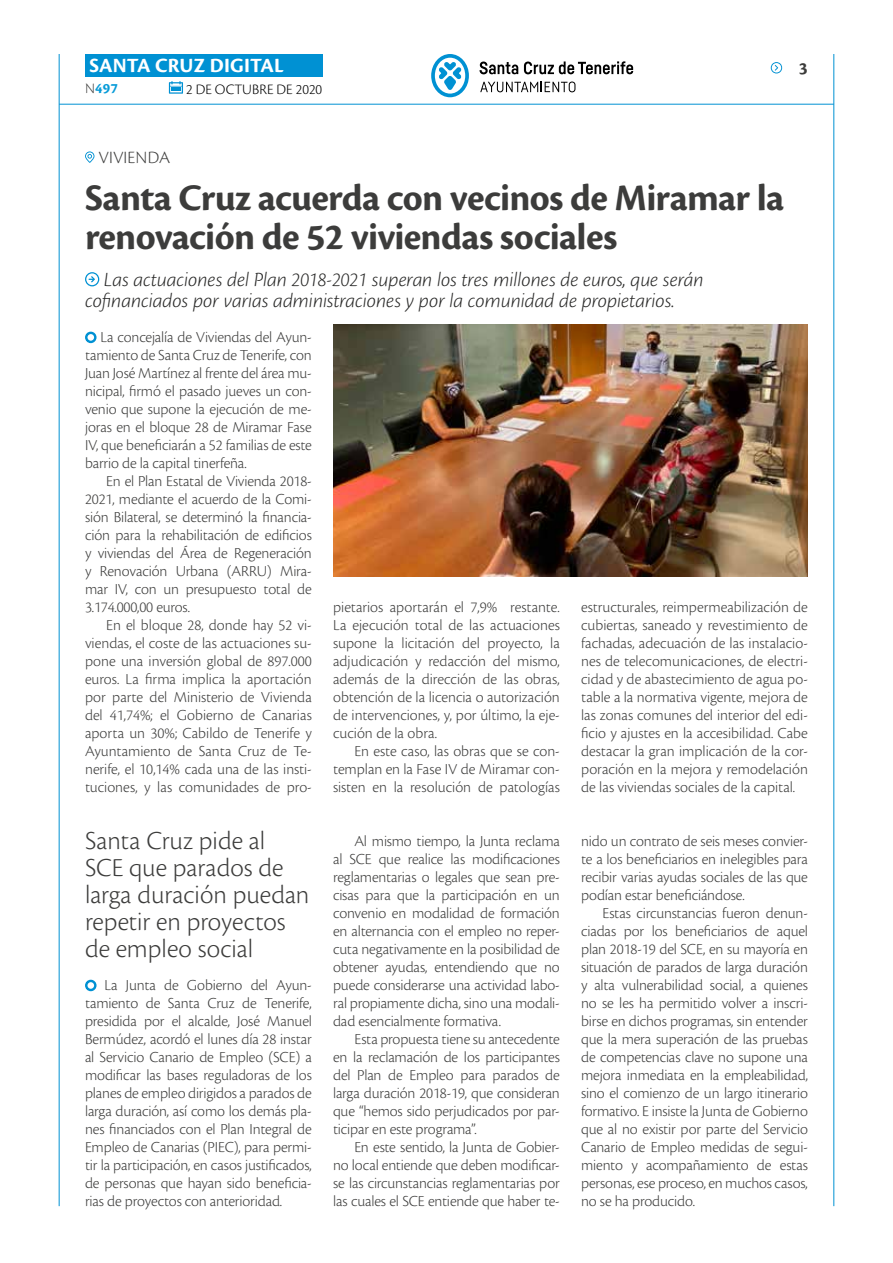
<style>
.page{position:relative;width:893px;height:1263px;background:#fff}
.page>*{position:absolute;margin:0;border:0;box-sizing:border-box;transform-origin:0 0}
.t1{font:700 39px/39px "Cronos Pro";letter-spacing:-.015em;color:#3c3c3b}
.t2{font:300 27px/27px "Cronos Pro";color:#3c3c3b}
.t3{font:italic 300 21px/21px "Cronos Pro";letter-spacing:-.005em;color:#282827}
.t4{font:700 21px "Cronos Pro";letter-spacing:.005em;color:#fff}
.t5{font:300 18px "Cronos Pro";letter-spacing:.01em;color:#3c3c3b}
.t6{font:700 18px "Cronos Pro";color:#3c3c3b}
.t7{font:300 15.9px/18px "Cronos Pro";letter-spacing:-.01em;color:#3c3c3b;text-align:justify}
.t8{font:300 15px "Cronos Pro";color:#000}
.t9{font:700 15px "Cronos Pro";color:#079bd8}
.s1{font-weight:300;color:#3c3c3b}
</style>
<div class="page">
<hr style="left:59px;top:104px;width:775px;height:1px;background:#0091d3">
<div style="left:85px;top:54px;width:238px;height:23px;background:#0091d3"></div>
<svg style="left:169px;top:81px;width:14px;height:13px"></svg>
<hr style="left:59px;top:54px;width:1px;height:1152px;background:#0091d3">
<hr style="left:833px;top:54px;width:1px;height:1152px;background:#0091d3">
<svg style="left:771px;top:62px;width:12px;height:11px"></svg>
<svg style="left:431px;top:54px;width:38px;height:43px"></svg>
<svg style="left:480px;top:62px;width:38px;height:12px"></svg>
<svg style="left:524px;top:61px;width:109px;height:13px"></svg>
<svg style="left:480px;top:82px;width:95px;height:10px"></svg>
<img style="left:333px;top:324px;width:475px;height:252px">
<svg style="left:85px;top:331px;width:12px;height:13px"></svg>
<svg style="left:85px;top:272px;width:14px;height:14px"></svg>
<svg style="left:85px;top:151px;width:9px;height:12px"></svg>
<svg style="left:85px;top:979px;width:12px;height:13px"></svg>
<h3 class="t4" style="left:89px;top:53px;width:196px">SANTA CRUZ DIGITAL</h3>
<p class="t9" style="left:85px;top:80px;width:34px"><span class="s1">N</span>497</p>
<p class="t8" style="left:186px;top:80px;width:138px">2 DE OCTUBRE DE 2020</p>
<p class="t6" style="left:799px;top:58px;width:10px">3</p>
<p class="t5" style="left:98px;top:147px;width:73px">VIVIENDA</p>
<h1 class="t1" style="left:85px;top:179px;width:701px">Santa Cruz acuerda con vecinos de Miramar la renovación de 52 viviendas sociales</h1>
<h3 class="t3" style="left:85px;top:269px;width:620px;text-indent:19px">Las actuaciones del Plan 2018-2021 superan los tres millones de euros, que serán cofinanciados por varias administraciones y por la comunidad de propietarios.</h3>
<p class="t7" style="left:85px;top:328px;width:228px;text-indent:15px">La concejalía de Viviendas del Ayun&shy;tamiento de Santa Cruz de Tenerife, con Juan José Martínez al frente del área mu&shy;nicipal, firmó el pasado jueves un con&shy;venio que supone la ejecución de me&shy;joras en el bloque 28 de Miramar Fase IV, que beneficiarán a 52 familias de este barrio de la capital tinerfeña.</p>
<p class="t7" style="left:85px;top:472px;width:228px;text-indent:21px">En el Plan Estatal de Vivienda 2018- 2021, mediante el acuerdo de la Comi&shy;sión Bilateral, se determinó la financia&shy;ción para la rehabilitación de edificios y viviendas del Área de Regeneración y Renovación Urbana (ARRU) Mira&shy;mar IV, con un presupuesto total de 3.174.000,00 euros.</p>
<p class="t7" style="left:85px;top:616px;width:228px;text-indent:21px">En el bloque 28, donde hay 52 vi&shy;viendas, el coste de las actuaciones su&shy;pone una inversión global de 897.000 euros. La firma implica la aportación por parte del Ministerio de Vivienda del 41,74%; el Gobierno de Canarias aporta un 30%; Cabildo de Tenerife y Ayuntamiento de Santa Cruz de Te&shy;nerife, el 10,14% cada una de las insti&shy;tuciones, y las comunidades de pro-</p>
<p class="t7" style="left:333px;top:598px;width:228px">pietarios aportarán el 7,9% restante.<br>La ejecución total de las actuaciones supone la licitación del proyecto, la adjudicación y redacción del mismo, además de la dirección de las obras, obtención de la licencia o autorización de intervenciones, y, por último, la eje&shy;cución de la obra.</p>
<p class="t7" style="left:333px;top:742px;width:228px;text-indent:21px">En este caso, las obras que se con&shy;templan en la Fase IV de Miramar con&shy;sisten en la resolución de patologías</p>
<h2 class="t2" style="left:85px;top:827px;width:226px">Santa Cruz pide al<br>SCE que parados de larga duración puedan repetir en proyectos de empleo social</h2>
<p class="t7" style="left:333px;top:832px;width:228px;text-indent:21px">Al mismo tiempo, la Junta reclama al SCE que realice las modificaciones reglamentarias o legales que sean pre&shy;cisas para que la participación en un convenio en modalidad de formación en alternancia con el empleo no reper&shy;cuta negativamente en la posibilidad de obtener ayudas, entendiendo que no puede considerarse una actividad labo&shy;ral propiamente dicha, sino una modali&shy;dad esencialmente formativa.</p>
<p class="t7" style="left:333px;top:1030px;width:228px;text-indent:21px">Esta propuesta tiene su antecedente en la reclamación de los participantes del Plan de Empleo para parados de larga duración 2018-19, que consideran que “hemos sido perjudicados por par&shy;ticipar en este programa”.</p>
<p class="t7" style="left:333px;top:1138px;width:228px;text-indent:21px">En este sentido, la Junta de Gobier&shy;no local entiende que deben modificar&shy;se las circunstancias reglamentarias por las cuales el SCE entiende que haber te-</p>
<p class="t7" style="left:85px;top:976px;width:228px;text-indent:20px">La Junta de Gobierno del Ayun&shy;tamiento de Santa Cruz de Tenerife, presidida por el alcalde, José Manuel Bermúdez, acordó el lunes día 28 instar al Servicio Canario de Empleo (SCE) a modificar las bases reguladoras de los planes de empleo dirigidos a parados de larga duración, así como los demás pla&shy;nes financiados con el Plan Integral de Empleo de Canarias (PIEC), para permi&shy;tir la participación, en casos justificados, de personas que hayan sido beneficia&shy;rias de proyectos con anterioridad.</p>
<p class="t7" style="left:581px;top:598px;width:228px">estructurales, reimpermeabilización de cubiertas, saneado y revestimiento de fachadas, adecuación de las instalacio&shy;nes de telecomunicaciones, de electri&shy;cidad y de abastecimiento de agua po&shy;table a la normativa vigente, mejora de las zonas comunes del interior del edi&shy;ficio y ajustes en la accesibilidad. Cabe destacar la gran implicación de la cor&shy;poración en la mejora y remodelación de las viviendas sociales de la capital.</p>
<p class="t7" style="left:581px;top:832px;width:228px">nido un contrato de seis meses convier&shy;te a los beneficiarios en inelegibles para recibir varias ayudas sociales de las que podían estar beneficiándose.</p>
<p class="t7" style="left:581px;top:904px;width:228px;text-indent:21px">Estas circunstancias fueron denun&shy;ciadas por los beneficiarios de aquel plan 2018-19 del SCE, en su mayoría en situación de parados de larga duración y alta vulnerabilidad social, a quienes no se les ha permitido volver a inscri&shy;birse en dichos programas, sin entender que la mera superación de las pruebas de competencias clave no supone una mejora inmediata en la empleabilidad, sino el comienzo de un largo itinerario formativo. E insiste la Junta de Gobierno que al no existir por parte del Servicio Canario de Empleo medidas de segui&shy;miento y acompañamiento de estas personas, ese proceso, en muchos casos, no se ha producido.</p>
</div>
